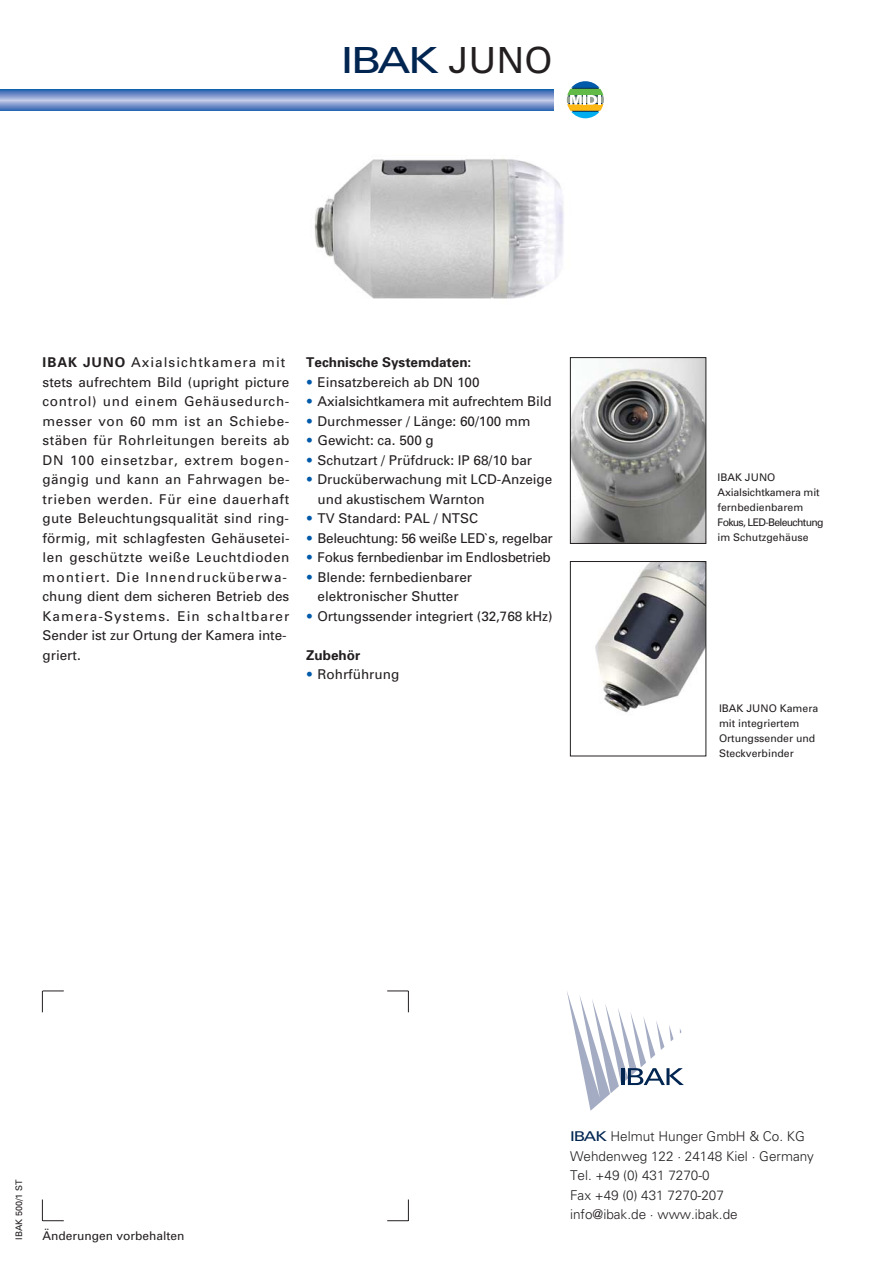
<style>
.page{position:relative;width:893px;height:1262px;background:#fff}
.page>*{position:absolute;margin:0;border:0;box-sizing:border-box;transform-origin:0 0}
.t1{font:36px "Univers";letter-spacing:-.03em;color:#002551;scale:1.27 1}
.t2{font:13.5px/19.5px "Univers";letter-spacing:.035em;color:#231f20}
.t3{font:13.5px/19.5px "Univers";color:#231f20}
.t4{font:300 13.5px/19.5px "Univers";color:#231f20}
.t5{font:13.5px "Univers";letter-spacing:-.02em;color:#231f20}
.t6{font:700 13.5px "Univers";color:#231f20}
.t7{font:12px "Univers";color:#231f20}
.t8{font:10.5px/15px "Univers";color:#231f20}
.t9{font:9px "Univers";color:#231f20}
.s1{color:#231f20}
.s2{font-weight:700}
.s3{font-weight:900;color:#005aaa}
.s4{font-weight:400;color:#002551}
</style>
<div class="page">
<img style="left:572px;top:359px;width:132px;height:183px">
<div style="left:570px;top:357px;width:136px;height:187px;border:1px solid #231f20"></div>
<img style="left:314px;top:159px;width:250px;height:140px">
<img style="left:595px;top:563px;width:109px;height:150px">
<div style="left:570px;top:561px;width:136px;height:195px;border:1px solid #231f20"></div>
<svg style="left:0;top:89px;width:553px;height:22px;background:#7292c9"></svg>
<svg style="left:42px;top:990px;width:22px;height:22px"></svg>
<svg style="left:42px;top:1199px;width:22px;height:22px"></svg>
<svg style="left:387px;top:990px;width:22px;height:22px"></svg>
<svg style="left:387px;top:1199px;width:22px;height:22px"></svg>
<svg style="left:567px;top:992px;width:117px;height:118px"></svg>
<svg style="left:567px;top:81px;width:37px;height:37px"></svg>
<h1 class="t1" style="left:341px;top:47px;width:168px">IBAK <span class="s1">JUNO</span></h1>
<p class="t2" style="left:43px;top:354px;width:248px"><span class="s2">IBAK JUNO</span> Axialsichtkamera mit stets aufrechtem Bild (upright picture control) und einem Gehäusedurch&shy;messer von 60 mm ist an Schiebe&shy;stäben für Rohrleitungen bereits ab DN 100 einsetzbar, extrem bogen&shy;gängig und kann an Fahrwagen be&shy;trieben werden. Für eine dauerhaft gute Beleuchtungsqualität sind ring&shy;förmig, mit schlagfesten Gehäusetei&shy;len geschützte weiße Leuchtdioden montiert. Die Innendrucküberwa&shy;chung dient dem sicheren Betrieb des Kamera-Systems. Ein schaltbarer Sender ist zur Ortung der Kamera inte&shy;griert.</p>
<p class="t6" style="left:306px;top:357px;width:167px">Technische Systemdaten:</p>
<p class="t3" style="left:306px;top:373px;width:175px"><span class="s3">•</span> Einsatzbereich ab DN 100</p>
<p class="t3" style="left:306px;top:393px;width:247px"><span class="s3">•</span> Axialsichtkamera mit aufrechtem Bild</p>
<p class="t3" style="left:306px;top:412px;width:226px"><span class="s3">•</span> Durchmesser / Länge: 60/100 mm</p>
<p class="t3" style="left:306px;top:432px;width:129px"><span class="s3">•</span> Gewicht: ca. 500 g</p>
<p class="t3" style="left:306px;top:451px;width:227px"><span class="s3">•</span> Schutzart / Prüfdruck: IP 68/10 bar</p>
<p class="t3" style="left:317px;top:471px;width:236px;text-indent:-11px"><span class="s3">•</span> Drucküberwachung mit LCD-Anzeige und akustischem Warnton</p>
<p class="t3" style="left:306px;top:510px;width:173px"><span class="s3">•</span> TV Standard: PAL / NTSC</p>
<p class="t5" style="left:306px;top:533px;width:248px"><span class="s3">•</span> Beleuchtung: 56 weiße LED`s, regelbar</p>
<p class="t5" style="left:306px;top:552px;width:246px"><span class="s3">•</span> Fokus fernbedienbar im Endlosbetrieb</p>
<p class="t3" style="left:306px;top:568px;width:167px;text-align:center"><span class="s3">•</span> Blende: fernbedienbarer elektronischer Shutter</p>
<p class="t3" style="left:306px;top:607px;width:248px"><span class="s3">•</span> Ortungssender integriert (32,768 kHz)</p>
<p class="t6" style="left:306px;top:650px;width:55px">Zubehör</p>
<p class="t3" style="left:306px;top:666px;width:94px"><span class="s3">•</span> Rohrführung</p>
<p class="t8" style="left:717px;top:471px;width:107px">IBAK JUNO<br>Axialsichtkamera mit fernbedienbarem<br>Fokus, LED-Beleuchtung im Schutzgehäuse</p>
<p class="t8" style="left:719px;top:702px;width:101px">IBAK JUNO Kamera mit integriertem<br>Ortungssender und<br>Steckverbinder</p>
<p class="t9" style="left:16px;top:1239px;width:62px;rotate:-90deg">IBAK 500/1 ST</p>
<p class="t7" style="left:43px;top:1231px;width:143px">Änderungen vorbehalten</p>
<p class="t4" style="left:570px;top:1127px;width:245px"><span class="s4">IBAK</span> Helmut Hunger GmbH &amp; Co. KG<br>Wehdenweg 122 · 24148 Kiel · Germany<br>Tel. +49 (0) 431 7270-0<br>Fax +49 (0) 431 7270-207<br>info@ibak.de · www.ibak.de</p>
</div>
